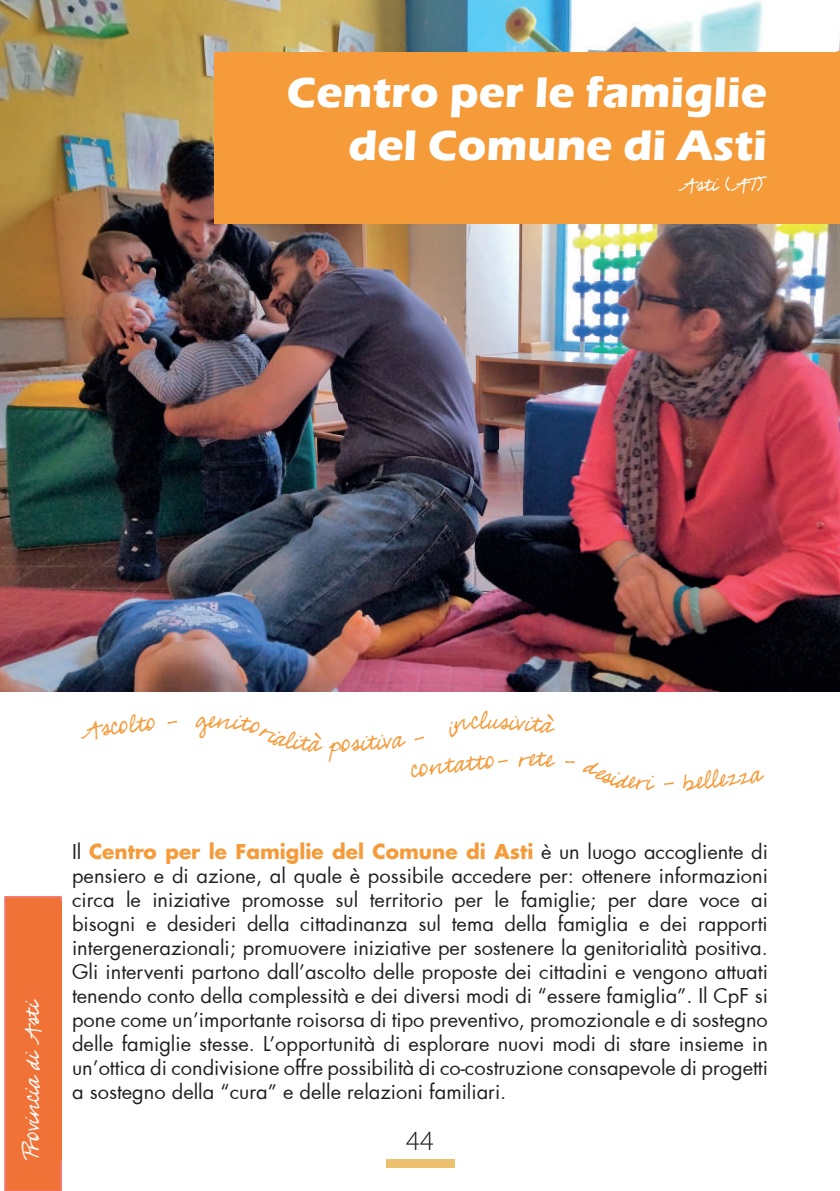
<style>
.page{position:relative;width:840px;height:1191px;background:#fff}
.page>*{position:absolute;margin:0;border:0;box-sizing:border-box;transform-origin:0 0}
.t1{font:700 44px/52.8px "Eras ITC";color:#fff;text-align:right}
.t2{font:300 28px "Myriad Pro";color:#231f20}
.t3{font:26px "Milko";color:#f59b3a}
.t4{font:24px "Milko";color:#fff}
.t5{font:22px "Milko";color:#fff}
.t6{font:20px/24px "Futura";color:#231f20;text-align:justify}
.t7{font:700 20px "Futura LT";color:#f59b3a}
.s1{font-family:"Futura";font-weight:400;color:#231f20}
</style>
<div class="page">
<div style="left:386px;top:1159px;width:68px;height:8px;background:#edc06d"></div>
<img style="left:0;top:0;width:839px;height:692px">
<div style="left:214px;top:52px;width:625px;height:172px;background:#f59b3a"></div>
<svg style="left:4px;top:896px;width:58px;height:295px;background:#f07443"></svg>
<div style="left:14px;top:901px;width:48px;height:260px;background:#f07237"></div>
<hr style="left:836px;top:51px;width:3px;height:68px;background:#f59b3a">
<h1 class="t1" style="left:287px;top:66px;width:481px">Centro per le famiglie del Comune di Asti</h1>
<p class="t5" style="left:678px;top:168px;width:92px">Asti (AT)</p>
<p class="t4" style="left:14px;top:1161px;width:163px;rotate:-90deg">Provincia di Asti</p>
<h3 class="t3" style="left:195px;top:701px;width:15px">g</h3>
<h3 class="t3" style="left:328px;top:725px;width:14px">p</h3>
<h3 class="t3" style="left:528px;top:739px;width:9px">e</h3>
<p class="t7" style="left:72px;top:838px;width:697px"><span class="s1">Il</span> Centro per le Famiglie del Comune di Asti <span class="s1">è un luogo accogliente di</span></p>
<p class="t6" style="left:72px;top:863px;width:697px">pensiero e di azione, al quale è possibile accedere per: ottenere informazioni circa le iniziative promosse sul territorio per le famiglie; per dare voce ai bisogni e desideri della cittadinanza sul tema della famiglia e dei rapporti intergenerazionali; promuovere iniziative per sostenere la genitorialità positiva.<br>Gli interventi partono dall’ascolto delle proposte dei cittadini e vengono attuati tenendo conto della complessità e dei diversi modi di “essere famiglia”. Il CpF si pone come un’importante roisorsa di tipo preventivo, promozionale e di sostegno delle famiglie stesse. L’opportunità di esplorare nuovi modi di stare insieme in un’ottica di condivisione offre possibilità di co-costruzione consapevole di progetti a sostegno della “cura” e delle relazioni familiari.</p>
<h2 class="t2" style="left:406px;top:1125px;width:29px">44</h2>
</div>
